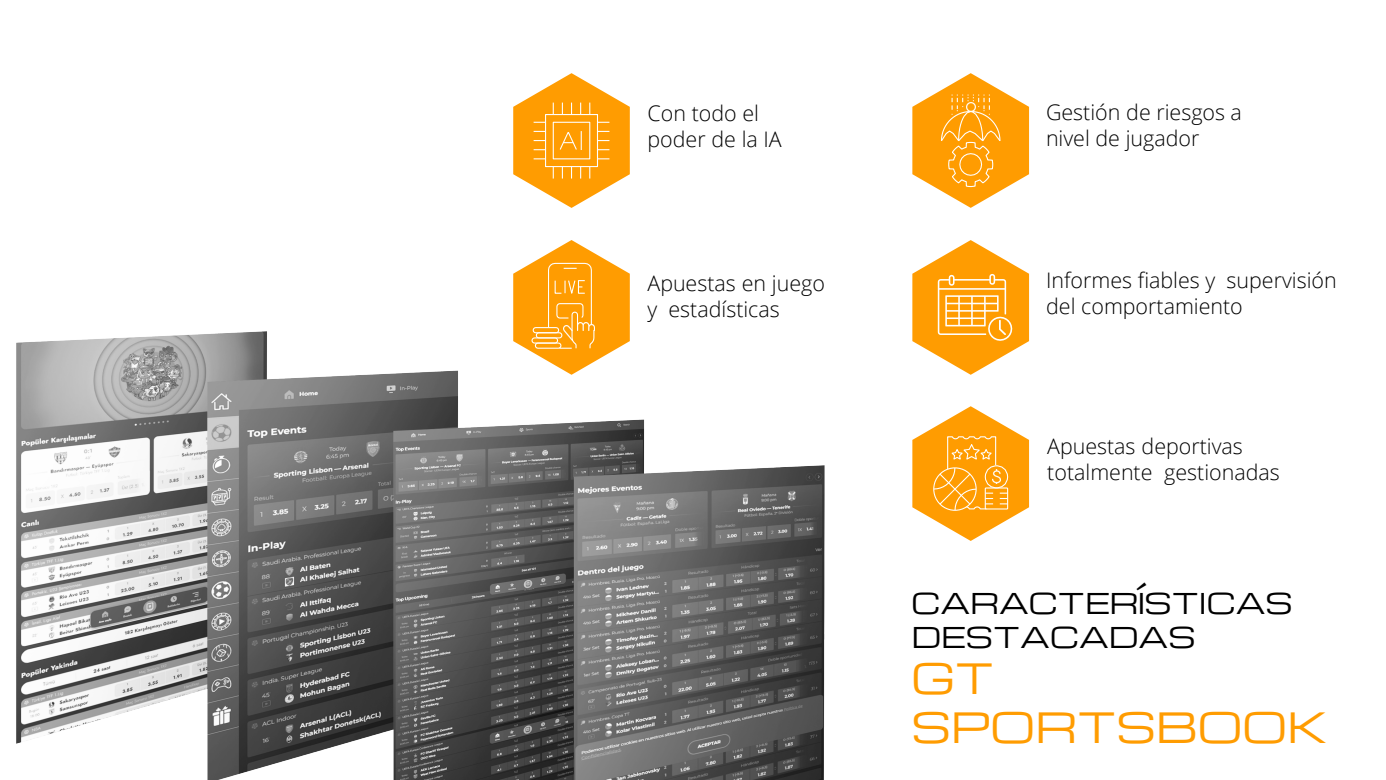
<style>
.page{position:relative;width:1386px;height:780px;background:#fff}
.page>*{position:absolute;margin:0;border:0;box-sizing:border-box;transform-origin:0 0}
.t1{font:40.77px/48.8px "Michroma";color:#ff9c01}
.t2{font:28px/33.6px "Michroma";color:#000}
.t3{font:300 21.44px/25.9px "Open Sans";color:#000}
</style>
<div class="page">
<svg style="left:912px;top:240px;width:116px;height:134px"></svg>
<img style="left:999px;top:320px;width:6px;height:14px">
<svg style="left:912px;top:73px;width:116px;height:135px"></svg>
<svg style="left:941px;top:406px;width:87px;height:134px"></svg>
<svg style="left:513px;top:240px;width:116px;height:68px"></svg>
<svg style="left:513px;top:73px;width:116px;height:135px"></svg>
<img style="left:16px;top:308px;width:925px;height:471px">
<p class="t3" style="left:647px;top:100px;width:136px">Con todo el poder de la IA</p>
<h2 class="t3" style="left:1045px;top:99px;width:197px">Gestión de riesgos a nivel de jugador</h2>
<p class="t3" style="left:647px;top:269px;width:179px">Apuestas en juego y estadísticas</p>
<p class="t3" style="left:1046px;top:267px;width:292px">Informes fiables y supervisión del comportamiento</p>
<p class="t3" style="left:1047px;top:433px;width:234px">Apuestas deportivas totalmente gestionadas</p>
<p class="t2" style="left:911px;top:587px;width:383px">CARACTERÍSTICAS<br>DESTACADAS</p>
<p class="t1" style="left:911px;top:655px;width:417px">GT<br>SPORTSBOOK</p>
</div>
